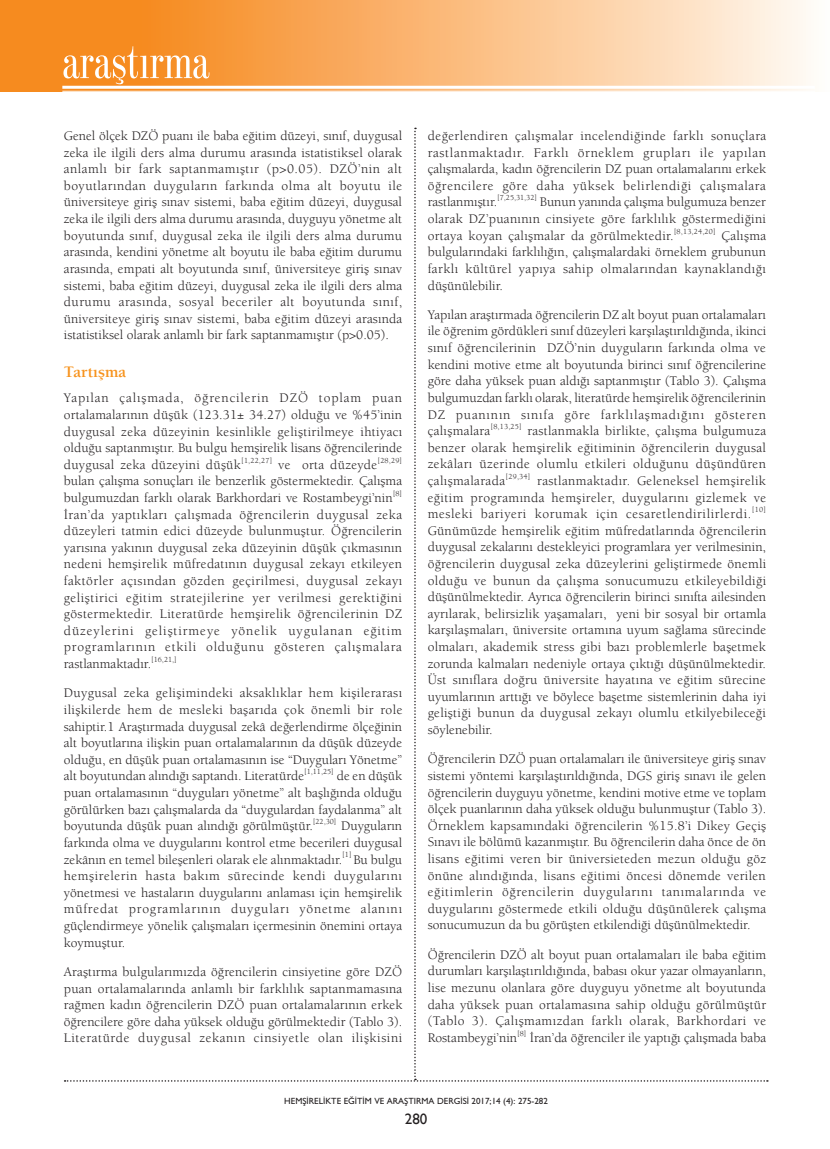
<style>
.page{position:relative;width:830px;height:1149px;background:#fff}
.page>*{position:absolute;margin:0;border:0;box-sizing:border-box;transform-origin:0 0}
.t1{font:16.5px "Berkeley Bold Tr";color:#f7931d}
.t2{font:15px "Gill Sans";color:#231f20}
.t3{font:13.5px/16.6px "Berkeley Book Tr";color:#231f20;text-align:justify}
.t4{font:9px "Gill Sans Normal Tr";color:#231f20}
</style>
<div class="page">
<svg style="left:0;top:0;width:808px;height:92px"></svg>
<hr style="left:62px;top:86px;width:752px;height:3px;background:#fff">
<hr style="left:62px;top:91px;width:752px;height:1px;background:#fff">
<svg style="left:63px;top:46px;width:146px;height:38px"></svg>
<p class="t3" style="left:64px;top:127px;width:340px">Genel ölçek DZÖ puanı ile baba eğitim düzeyi, sınıf, duygusal zeka ile ilgili ders alma durumu arasında istatistiksel olarak anlamlı bir fark saptanmamıştır (p&gt;0.05). DZÖ’nin alt boyutlarından duyguların farkında olma alt boyutu ile üniversiteye giriş sınav sistemi, baba eğitim düzeyi, duygusal zeka ile ilgili ders alma durumu arasında, duyguyu yönetme alt boyutunda sınıf, duygusal zeka ile ilgili ders alma durumu arasında, kendini yönetme alt boyutu ile baba eğitim durumu arasında, empati alt boyutunda sınıf, üniversiteye giriş sınav sistemi, baba eğitim düzeyi, duygusal zeka ile ilgili ders alma durumu arasında, sosyal beceriler alt boyutunda sınıf, üniversiteye giriş sınav sistemi, baba eğitim düzeyi arasında istatistiksel olarak anlamlı bir fark saptanmamıştır (p&gt;0.05).</p>
<p class="t1" style="left:64px;top:362px;width:64px">Tartışma</p>
<p class="t3" style="left:64px;top:389px;width:340px">Yapılan çalışmada, öğrencilerin DZÖ toplam puan ortalamalarının düşük (123.31± 34.27) olduğu ve %45’inin duygusal zeka düzeyinin kesinlikle geliştirilmeye ihtiyacı olduğu saptanmıştır. Bu bulgu hemşirelik lisans öğrencilerinde duygusal zeka düzeyini düşük<sup>[1,22,27]</sup> ve orta düzeyde<sup>[28,29] </sup>bulan çalışma sonuçları ile benzerlik göstermektedir. Çalışma bulgumuzdan farklı olarak Barkhordari ve Rostambeygi’nin<sup>[8] </sup>İran’da yaptıkları çalışmada öğrencilerin duygusal zeka düzeyleri tatmin edici düzeyde bulunmuştur. Öğrencilerin yarısına yakının duygusal zeka düzeyinin düşük çıkmasının nedeni hemşirelik müfredatının duygusal zekayı etkileyen faktörler açısından gözden geçirilmesi, duygusal zekayı geliştirici eğitim stratejilerine yer verilmesi gerektiğini göstermektedir. Literatürde hemşirelik öğrencilerinin DZ düzeylerini geliştirmeye yönelik uygulanan eğitim programlarının etkili olduğunu gösteren çalışmalara rastlanmaktadır.<sup>[16,21,]</sup></p>
<p class="t3" style="left:64px;top:684px;width:340px">Duygusal zeka gelişimindeki aksaklıklar hem kişilerarası ilişkilerde hem de mesleki başarıda çok önemli bir role sahiptir.1 Araştırmada duygusal zekâ değerlendirme ölçeğinin alt boyutlarına ilişkin puan ortalamalarının da düşük düzeyde olduğu, en düşük puan ortalamasının ise “Duyguları Yönetme” alt boyutundan alındığı saptandı. Literatürde<sup>[1,11,25]</sup> de en düşük puan ortalamasının “duyguları yönetme” alt başlığında olduğu görülürken bazı çalışmalarda da “duygulardan faydalanma” alt boyutunda düşük puan alındığı görülmüştür.<sup>[22,30]</sup> Duyguların farkında olma ve duygularını kontrol etme becerileri duygusal zekânın en temel bileşenleri olarak ele alınmaktadır.<sup>[1]</sup> Bu bulgu hemşirelerin hasta bakım sürecinde kendi duygularını yönetmesi ve hastaların duygularını anlaması için hemşirelik müfredat programlarının duyguları yönetme alanını güçlendirmeye yönelik çalışmaları içermesinin önemini ortaya koymuştur.</p>
<p class="t3" style="left:64px;top:962px;width:340px">Araştırma bulgularımızda öğrencilerin cinsiyetine göre DZÖ puan ortalamalarında anlamlı bir farklılık saptanmamasına rağmen kadın öğrencilerin DZÖ puan ortalamalarının erkek öğrencilere göre daha yüksek olduğu görülmektedir (Tablo 3).<br>Literatürde duygusal zekanın cinsiyetle olan ilişkisini</p>
<p class="t3" style="left:427px;top:127px;width:340px">değerlendiren çalışmalar incelendiğinde farklı sonuçlara rastlanmaktadır. Farklı örneklem grupları ile yapılan çalışmalarda, kadın öğrencilerin DZ puan ortalamalarını erkek öğrencilere göre daha yüksek belirlendiği çalışmalara rastlanmıştır.<sup>[7,25,31,32]</sup> Bunun yanında çalışma bulgumuza benzer olarak DZ’puanının cinsiyete göre farklılık göstermediğini ortaya koyan çalışmalar da görülmektedir.<sup>[8,13,24,20]</sup> Çalışma bulgularındaki farklılığın, çalışmalardaki örneklem grubunun farklı kültürel yapıya sahip olmalarından kaynaklandığı düşünülebilir.</p>
<p class="t3" style="left:427px;top:306px;width:340px">Yapılan araştırmada öğrencilerin DZ alt boyut puan ortalamaları ile öğrenim gördükleri sınıf düzeyleri karşılaştırıldığında, ikinci sınıf öğrencilerinin DZÖ’nin duyguların farkında olma ve kendini motive etme alt boyutunda birinci sınıf öğrencilerine göre daha yüksek puan aldığı saptanmıştır (Tablo 3). Çalışma bulgumuzdan farklı olarak, literatürde hemşirelik öğrencilerinin DZ puanının sınıfa göre farklılaşmadığını gösteren çalışmalara<sup>[8,13,25]</sup> rastlanmakla birlikte, çalışma bulgumuza benzer olarak hemşirelik eğitiminin öğrencilerin duygusal zekâları üzerinde olumlu etkileri olduğunu düşündüren çalışmalarada<sup>[29,34]</sup> rastlanmaktadır. Geleneksel hemşirelik eğitim programında hemşireler, duygularını gizlemek ve mesleki bariyeri korumak için cesaretlendirilirlerdi.<sup>[10] </sup>Günümüzde hemşirelik eğitim müfredatlarında öğrencilerin duygusal zekalarını destekleyici programlara yer verilmesinin, öğrencilerin duygusal zeka düzeylerini geliştirmede önemli olduğu ve bunun da çalışma sonucumuzu etkileyebildiği düşünülmektedir. Ayrıca öğrencilerin birinci sınıfta ailesinden ayrılarak, belirsizlik yaşamaları, yeni bir sosyal bir ortamla karşılaşmaları, üniversite ortamına uyum sağlama sürecinde olmaları, akademik stress gibi bazı problemlerle başetmek zorunda kalmaları nedeniyle ortaya çıktığı düşünülmektedir.<br>Üst sınıflara doğru üniversite hayatına ve eğitim sürecine uyumlarının arttığı ve böylece başetme sistemlerinin daha iyi geliştiği bunun da duygusal zekayı olumlu etkilyebileceği söylenebilir.</p>
<p class="t3" style="left:427px;top:750px;width:340px">Öğrencilerin DZÖ puan ortalamaları ile üniversiteye giriş sınav sistemi yöntemi karşılaştırıldığında, DGS giriş sınavı ile gelen öğrencilerin duyguyu yönetme, kendini motive etme ve toplam ölçek puanlarının daha yüksek olduğu bulunmuştur (Tablo 3).<br>Örneklem kapsamındaki öğrencilerin %15.8’i Dikey Geçiş Sınavı ile bölümü kazanmıştır. Bu öğrencilerin daha önce de ön lisans eğitimi veren bir üniversieteden mezun olduğu göz önüne alındığında, lisans eğitimi öncesi dönemde verilen eğitimlerin öğrencilerin duygularını tanımalarında ve duygularını göstermede etkili olduğu düşünülerek çalışma sonucumuzun da bu görüşten etkilendiği düşünülmektedir.</p>
<p class="t3" style="left:427px;top:945px;width:340px">Öğrencilerin DZÖ alt boyut puan ortalamaları ile baba eğitim durumları karşılaştırıldığında, babası okur yazar olmayanların, lise mezunu olanlara göre duyguyu yönetme alt boyutunda daha yüksek puan ortalamasına sahip olduğu görülmüştür (Tablo 3). Çalışmamızdan farklı olarak, Barkhordari ve Rostambeygi’nin<sup>[8]</sup> İran’da öğrenciler ile yaptığı çalışmada baba</p>
<p class="t4" style="left:284px;top:1095px;width:265px">HEMŞİRELİKTE EĞİTİM VE ARAŞTIRMA DERGİSİ 2017;14 (4): 275-282</p>
<p class="t2" style="left:404px;top:1109px;width:24px">280</p>
</div>
